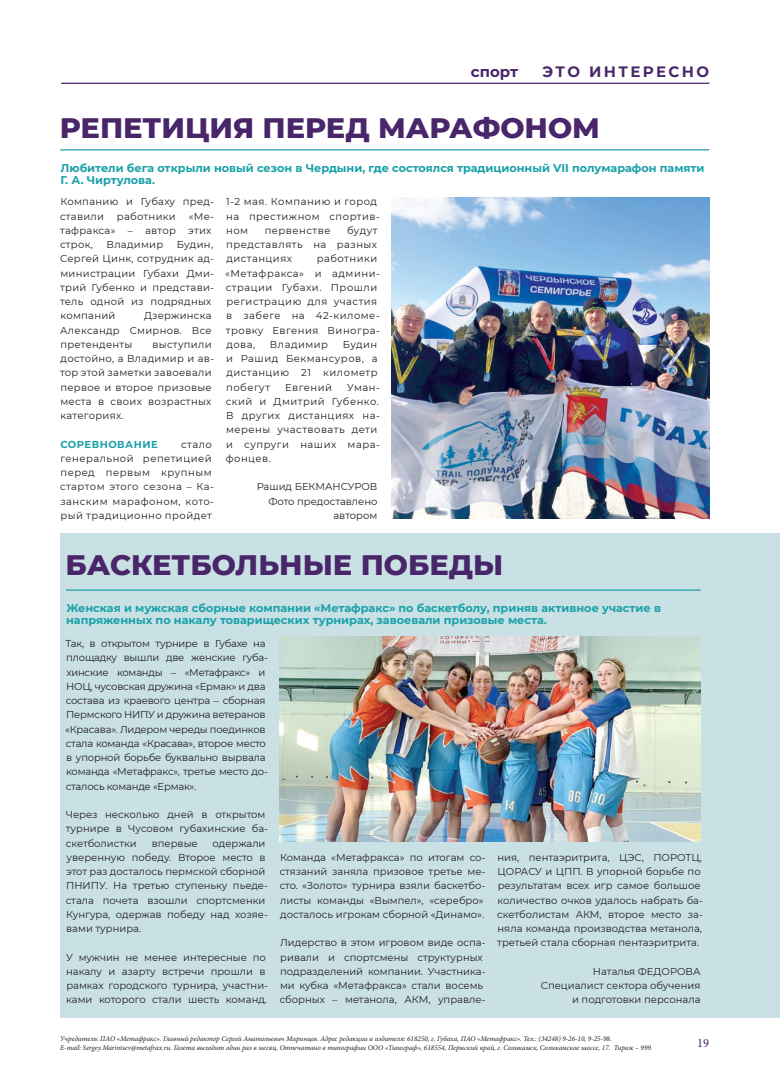
<style>
.page{position:relative;width:780px;height:1088px;background:#fff}
.page>*{position:absolute;margin:0;border:0;box-sizing:border-box;transform-origin:0 0}
.t1{font:800 28.75px "Montserrat";color:#492669}
.t2{font:700 15px "Montserrat";letter-spacing:.15em;color:#492669}
.t3{font:12.5px "Minion Pro";color:#492669}
.t4{font:700 11.25px/12.5px "Montserrat";color:#1aa1a9}
.t5{font:10px/14.2px "Montserrat";color:#231f20}
.t6{font:10px/14.2px "Montserrat";letter-spacing:.05em;color:#231f20}
.t7{font:10px/14.2px "Montserrat";letter-spacing:-.02em;color:#231f20}
.t8{font:10px/14.2px "Montserrat";letter-spacing:.03em;color:#231f20}
.t9{font:700 10px "Montserrat";letter-spacing:.05em;color:#1aa1a9}
.t10{font:italic 7.25px/8.8px "Minion Pro";color:#231f20}
</style>
<div class="page">
<hr style="left:61px;top:83px;width:648px;height:1px;background:#492669">
<div style="left:60px;top:533px;width:720px;height:484px;background:#c9e1e4"></div>
<hr style="left:66px;top:589px;width:634px;height:2px;background:#1aa1a9">
<img style="left:280px;top:636px;width:420px;height:205px">
<hr style="left:60px;top:149px;width:649px;height:1px;background:#1aa1a9">
<img style="left:392px;top:198px;width:317px;height:321px">
<h2 class="t2" style="left:471px;top:61px;width:49px">спорт</h2>
<h2 class="t2" style="left:542px;top:61px;width:153px">ЭТО ИН ТЕРЕСНО</h2>
<h1 class="t1" style="left:60px;top:106px;width:541px">РЕПЕТИЦИЯ ПЕРЕД МАРАФОНОМ</h1>
<p class="t4" style="left:61px;top:161px;width:645px">Любители бега открыли новый сезон в Чердыни, где состоялся традиционный VII полумарафон памяти<br>Г. А. Чиртулова.</p>
<p class="t8" style="left:60px;top:194px;width:155px">Компанию и Губаху пред&shy;ставили</p>
<p class="t8" style="left:117px;top:208px;width:60px">работники</p>
<p class="t8" style="left:60px;top:208px;width:156px;text-indent:129px">«Ме&shy;тафракса» – автор этих строк,</p>
<p class="t8" style="left:60px;top:237px;width:155px;text-indent:117px">Будин,<br>Сергей Цинк, сотрудник ад&shy;министрации Губахи Дми&shy;трий Губенко и представи&shy;тель одной из подрядных компаний</p>
<p class="t8" style="left:106px;top:237px;width:58px">Владимир</p>
<p class="t5" style="left:60px;top:308px;width:153px;text-align:justify;text-indent:84px">Дзержинска Александр Смирнов. Все претенденты</p>
<p class="t8" style="left:60px;top:337px;width:155px;text-indent:92px">выступили достойно, а Владимир и ав&shy;тор этой заметки завоевали первое и второе призовые места в своих возрастных категориях.</p>
<p class="t9" style="left:60px;top:437px;width:25px">Сорев</p>
<p class="t9" style="left:100px;top:437px;width:58px">нование</p>
<p class="t6" style="left:60px;top:436px;width:155px;text-indent:121px">стало генеральной репетицией перед первым крупным стартом этого сезона – Ка&shy;занским марафоном, кото&shy;рый традиционно пройдет</p>
<p class="t6" style="left:226px;top:194px;width:155px">1-2 мая. Компанию и город на престижном спортив&shy;ном</p>
<p class="t5" style="left:226px;top:223px;width:153px;text-align:justify;text-indent:121px">будут представлять на разных дистанциях</p>
<p class="t6" style="left:265px;top:223px;width:67px">первенстве</p>
<p class="t6" style="left:225px;top:251px;width:156px;text-indent:92px">работники «Метафракса» и админи&shy;страции Губахи. Прошли регистрацию для участия в забеге на 42-киломе&shy;тровку Евгения Виногра&shy;дова,</p>
<p class="t5" style="left:226px;top:337px;width:153px;text-align:justify;text-indent:117px">Будин и Рашид Бекмансуров, а дистанцию 21 километр побегут</p>
<p class="t6" style="left:270px;top:337px;width:60px">Владимир</p>
<p class="t6" style="left:285px;top:379px;width:48px">Евгений</p>
<p class="t6" style="left:226px;top:379px;width:156px;text-indent:121px">Уман&shy;ский и Дмитрий Губенко.<br>В других дистанциях на&shy;мерены участвовать дети и супруги наших мара&shy;фонцев.</p>
<p class="t5" style="left:257px;top:479px;width:122px;text-align:right">Рашид БЕКМАНСУРОВ<br>Фото предоставлено автором</p>
<h1 class="t1" style="left:66px;top:544px;width:439px">БАСКЕТБОЛЬНЫЕ ПОБЕДЫ</h1>
<p class="t4" style="left:66px;top:601px;width:596px">Женская и мужская сборные компании «Метафракс» по баскетболу, приняв активное участие в напряженных по накалу товарищеских турнирах, завоевали призовые места.</p>
<p class="t7" style="left:65px;top:636px;width:204px">Так, в открытом турнире в Губахе на площадку вышли две женские губа&shy;хинские команды – «Метафракс» и НОЦ, чусовская дружина «Ермак» и два состава из краевого центра – сборная Пермского НИПУ и дружина ветеранов «Красава». Лидером череды поединков стала команда «Красава», второе место в упорной борьбе буквально вырвала команда «Метафракс», третье место до&shy;сталось команде «Ермак».</p>
<p class="t5" style="left:66px;top:807px;width:204px">Через несколько дней в открытом турнире в Чусовом губахинские ба&shy;скетболистки</p>
<p class="t5" style="left:66px;top:835px;width:204px;text-indent:147px">одержали уверенную победу. Второе место в этот раз досталось пермской сборной<br>ПНИПУ. На третью ступеньку пьеде&shy;стала почета взошли спортсменки<br>Кунгура, одержав победу над хозяе&shy;вами турнира.</p>
<p class="t5" style="left:66px;top:949px;width:203px">У мужчин не менее интересные по накалу и азарту встречи прошли в рамках городского турнира, участни&shy;ками которого стали шесть команд.</p>
<p class="t5" style="left:152px;top:835px;width:47px">впервые</p>
<p class="t5" style="left:280px;top:850px;width:207px">Команда «Метафракса» по итогам со&shy;стязаний заняла призовое третье ме&shy;сто. «Золото» турнира взяли баскетбо&shy;листы команды «Вымпел», «серебро» досталось игрокам сборной «Динамо».</p>
<p class="t5" style="left:280px;top:935px;width:207px">Лидерство в этом игровом виде оспа&shy;ривали и спортсмены структурных подразделений компании. Участника&shy;ми кубка «Метафракса» стали восемь сборных – метанола, АКМ, управле-</p>
<p class="t5" style="left:497px;top:850px;width:207px">ния, пентаэритрита, ЦЭС, ПОРОТЦ, ЦОРАСУ и ЦПП. В упорной борьбе по результатам всех игр самое большое количество очков удалось набрать ба&shy;скетболистам АКМ, второе место за&shy;няла команда производства метанола, третьей стала сборная пентаэритрита.</p>
<p class="t5" style="left:541px;top:964px;width:161px;text-align:right">Наталья ФЕДОРОВА<br>Специалист сектора обучения и подготовки персонала</p>
<p class="t10" style="left:60px;top:1034px;width:594px">Учредитель: ПАО «Метафракс». Главный редактор Сергей Анатольевич Маринцев. Адрес редакции и издателя: 618250, г. Губаха, ПАО «Метафракс». Тел.: (34248) 9-26-10, 9-25-98.<br>E-mail: Sergey.Marintsev@metafrax.ru. Газета выходит один раз в месяц. Отпечатано в типографии ООО «Типограф», 618554, Пермский край, г. Соликамск, Соликамское шоссе, 17. Тираж – 999.</p>
<p class="t3" style="left:697px;top:1035px;width:13px">19</p>
</div>
